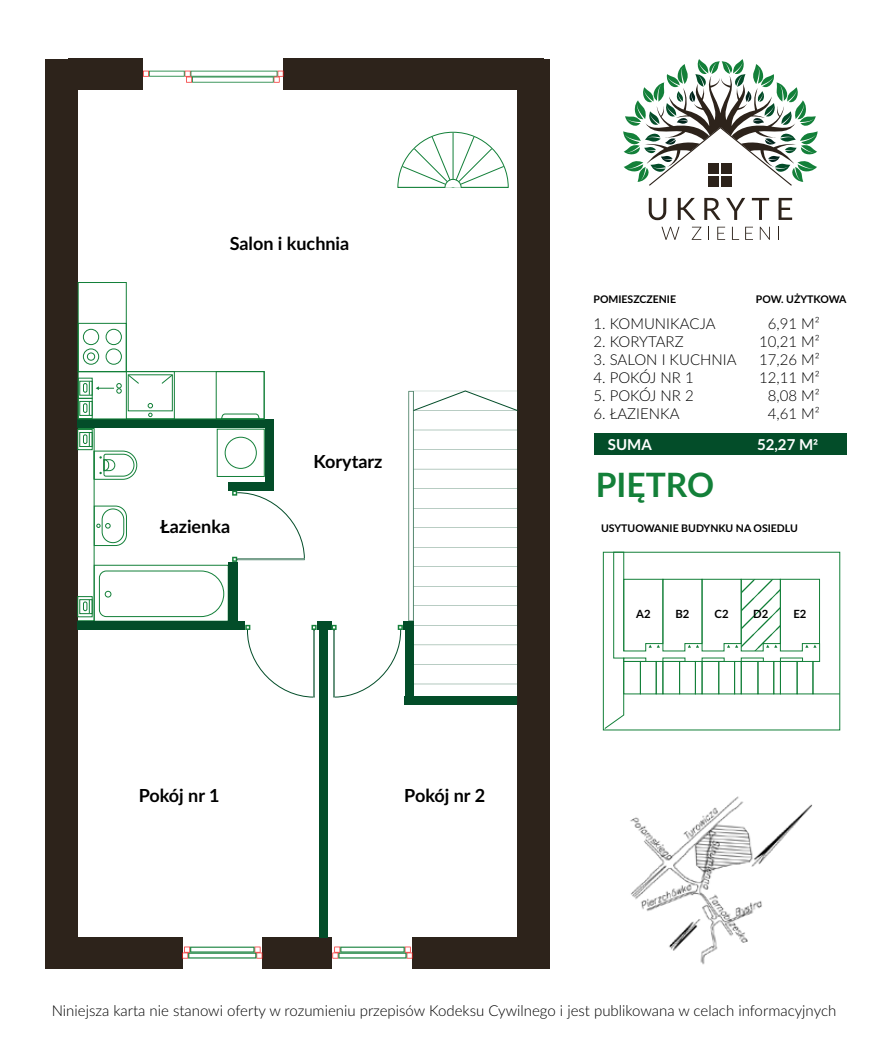
<style>
.page{position:relative;width:893px;height:1053px;background:#fff}
.page>*{position:absolute;margin:0;border:0;box-sizing:border-box;transform-origin:0 0}
.t1{font:700 33.45px "Lato";color:#138039}
.t2{font:700 18px "Lato";color:#000}
.t3{font:300 15px "Lato";color:#000}
.t4{font:700 15px "Lato";color:#fff}
.t5{font:700 11.25px "Lato";color:#000}
.t6{font:700 10.5px "Lato";color:#000}
</style>
<div class="page">
<svg style="left:648px;top:198px;width:18px;height:22px"></svg>
<svg style="left:677px;top:198px;width:18px;height:22px"></svg>
<svg style="left:704px;top:198px;width:16px;height:22px"></svg>
<svg style="left:726px;top:198px;width:19px;height:22px"></svg>
<svg style="left:751px;top:198px;width:18px;height:22px"></svg>
<svg style="left:778px;top:198px;width:14px;height:22px"></svg>
<svg style="left:623px;top:59px;width:194px;height:127px"></svg>
<div style="left:708px;top:163px;width:11px;height:11px;background:#2d231b"></div>
<div style="left:721px;top:163px;width:11px;height:11px;background:#2d231b"></div>
<div style="left:708px;top:176px;width:11px;height:11px;background:#2d231b"></div>
<div style="left:721px;top:176px;width:11px;height:11px;background:#2d231b"></div>
<svg style="left:661px;top:227px;width:18px;height:13px"></svg>
<svg style="left:691px;top:227px;width:10px;height:13px"></svg>
<svg style="left:708px;top:227px;width:1px;height:13px"></svg>
<svg style="left:717px;top:227px;width:8px;height:13px"></svg>
<svg style="left:732px;top:227px;width:7px;height:13px"></svg>
<svg style="left:745px;top:227px;width:8px;height:13px"></svg>
<svg style="left:759px;top:227px;width:11px;height:13px"></svg>
<svg style="left:603px;top:551px;width:237px;height:178px"></svg>
<div style="left:594px;top:433px;width:252px;height:21px;background:#034d29"></div>
<img style="left:630px;top:796px;width:183px;height:169px">
<div style="left:46px;top:59px;width:32px;height:909px;background:#2d231b"></div>
<div style="left:517px;top:59px;width:32px;height:909px;background:#2d231b"></div>
<div style="left:68px;top:937px;width:114px;height:31px;background:#2d231b"></div>
<div style="left:262px;top:937px;width:70px;height:31px;background:#2d231b"></div>
<div style="left:412px;top:937px;width:136px;height:31px;background:#2d231b"></div>
<div style="left:68px;top:59px;width:75px;height:31px;background:#2d231b"></div>
<div style="left:283px;top:59px;width:261px;height:31px;background:#2d231b"></div>
<div style="left:404px;top:696px;width:113px;height:9px;background:#034d29"></div>
<div style="left:319px;top:621px;width:9px;height:316px;background:#034d29"></div>
<div style="left:94px;top:565px;width:134px;height:56px;border:1px solid #138039"></div>
<svg style="left:99px;top:570px;width:125px;height:47px"></svg>
<svg style="left:94px;top:506px;width:33px;height:40px"></svg>
<div style="left:225px;top:437px;width:31px;height:31px;border:1px solid #138039;border-radius:50%"></div>
<div style="left:228px;top:562px;width:9px;height:59px;background:#034d29"></div>
<div style="left:78px;top:419px;width:196px;height:9px;background:#034d29"></div>
<div style="left:78px;top:621px;width:167px;height:9px;background:#034d29"></div>
<div style="left:228px;top:482px;width:46px;height:9px;background:#034d29"></div>
<div style="left:316px;top:621px;width:15px;height:9px;background:#034d29"></div>
<div style="left:265px;top:423px;width:9px;height:68px;background:#034d29"></div>
<div style="left:78px;top:596px;width:14px;height:21px;border:1px solid #138039"></div>
<div style="left:80px;top:599px;width:12px;height:15px;border:1px solid #138039"></div>
<svg style="left:83px;top:600px;width:7px;height:13px"></svg>
<div style="left:78px;top:429px;width:14px;height:21px;border:1px solid #138039"></div>
<div style="left:80px;top:432px;width:12px;height:15px;border:1px solid #138039"></div>
<div style="left:78px;top:323px;width:48px;height:49px;border:1px solid #138039"></div>
<div style="left:78px;top:282px;width:48px;height:90px;border:1px solid #138039"></div>
<div style="left:106px;top:329px;width:16px;height:16px;border:1px solid #138039;border-radius:50%"></div>
<div style="left:106px;top:349px;width:16px;height:15px;border:1px solid #138039;border-radius:50%"></div>
<div style="left:83px;top:329px;width:16px;height:16px;border:1px solid #138039;border-radius:50%"></div>
<div style="left:83px;top:349px;width:16px;height:15px;border:1px solid #138039;border-radius:50%"></div>
<div style="left:87px;top:353px;width:8px;height:7px;border:1px solid #138039;border-radius:50%"></div>
<div style="left:78px;top:398px;width:14px;height:21px;border:1px solid #138039"></div>
<div style="left:83px;top:403px;width:4px;height:10px;border:1px solid #138039;border-radius:2px"></div>
<svg style="left:89px;top:402px;width:1px;height:13px"></svg>
<svg style="left:83px;top:381px;width:7px;height:14px"></svg>
<svg style="left:96px;top:383px;width:25px;height:10px"></svg>
<div style="left:78px;top:371px;width:186px;height:48px;border:1px solid #138039"></div>
<div style="left:126px;top:371px;width:48px;height:48px;border:1px solid #138039"></div>
<div style="left:216px;top:371px;width:48px;height:48px;border:1px solid #138039"></div>
<svg style="left:128px;top:375px;width:11px;height:9px"></svg>
<svg style="left:161px;top:375px;width:11px;height:9px"></svg>
<svg style="left:148px;top:403px;width:5px;height:14px"></svg>
<svg style="left:221px;top:414px;width:39px;height:5px"></svg>
<svg style="left:143px;top:71px;width:140px;height:12px"></svg>
<svg style="left:182px;top:946px;width:80px;height:12px"></svg>
<svg style="left:332px;top:946px;width:80px;height:12px"></svg>
<svg style="left:245px;top:625px;width:71px;height:73px"></svg>
<hr style="left:313px;top:630px;width:2px;height:67px;background:#034d29">
<svg style="left:232px;top:490px;width:73px;height:72px"></svg>
<hr style="left:237px;top:558px;width:67px;height:2px;background:#034d29">
<svg style="left:331px;top:391px;width:186px;height:307px"></svg>
<svg style="left:83px;top:433px;width:54px;height:47px"></svg>
<svg style="left:397px;top:132px;width:111px;height:56px"></svg>
<p class="t2" style="left:230px;top:230px;width:121px">Salon i kuchnia</p>
<p class="t2" style="left:160px;top:513px;width:72px">Łazienka</p>
<p class="t2" style="left:313px;top:449px;width:71px">Korytarz</p>
<p class="t2" style="left:139px;top:782px;width:82px">Pokój nr 1</p>
<p class="t2" style="left:404px;top:782px;width:82px">Pokój nr 2</p>
<p class="t6" style="left:593px;top:291px;width:84px">POMIESZCZENIE</p>
<p class="t6" style="left:755px;top:291px;width:92px">POW. UŻYTKOWA</p>
<p class="t3" style="left:593px;top:313px;width:124px">1. KOMUNIKACJA</p>
<p class="t3" style="left:767px;top:313px;width:54px">6,91 M²</p>
<p class="t3" style="left:593px;top:331px;width:92px">2. KORYTARZ</p>
<p class="t3" style="left:759px;top:331px;width:62px">10,21 M²</p>
<p class="t3" style="left:593px;top:349px;width:145px">3. SALON I KUCHNIA</p>
<p class="t3" style="left:759px;top:349px;width:62px">17,26 M²</p>
<p class="t3" style="left:593px;top:367px;width:102px">4. POKÓJ NR 1</p>
<p class="t3" style="left:759px;top:367px;width:62px">12,11 M²</p>
<p class="t3" style="left:593px;top:385px;width:102px">5. POKÓJ NR 2</p>
<p class="t3" style="left:767px;top:385px;width:54px">8,08 M²</p>
<p class="t3" style="left:593px;top:403px;width:88px">6. ŁAZIENKA</p>
<p class="t3" style="left:767px;top:403px;width:54px">4,61 M²</p>
<p class="t4" style="left:608px;top:433px;width:45px">SUMA</p>
<p class="t4" style="left:757px;top:433px;width:63px">52,27 M2</p>
<h1 class="t1" style="left:595px;top:460px;width:120px">PIĘTRO</h1>
<p class="t6" style="left:601px;top:520px;width:198px">USYTUOWANIE BUDYNKU NA OSIEDLU</p>
<p class="t5" style="left:636px;top:606px;width:16px">A2</p>
<p class="t5" style="left:675px;top:606px;width:15px">B2</p>
<p class="t5" style="left:714px;top:606px;width:16px">C2</p>
<p class="t5" style="left:753px;top:606px;width:17px">D2</p>
<p class="t5" style="left:793px;top:606px;width:15px">E2</p>
<p class="t3" style="left:52px;top:1000px;width:786px">Niniejsza karta nie stanowi oferty w rozumieniu przepisów Kodeksu Cywilnego i jest publikowana w celach informacyjnych</p>
</div>
